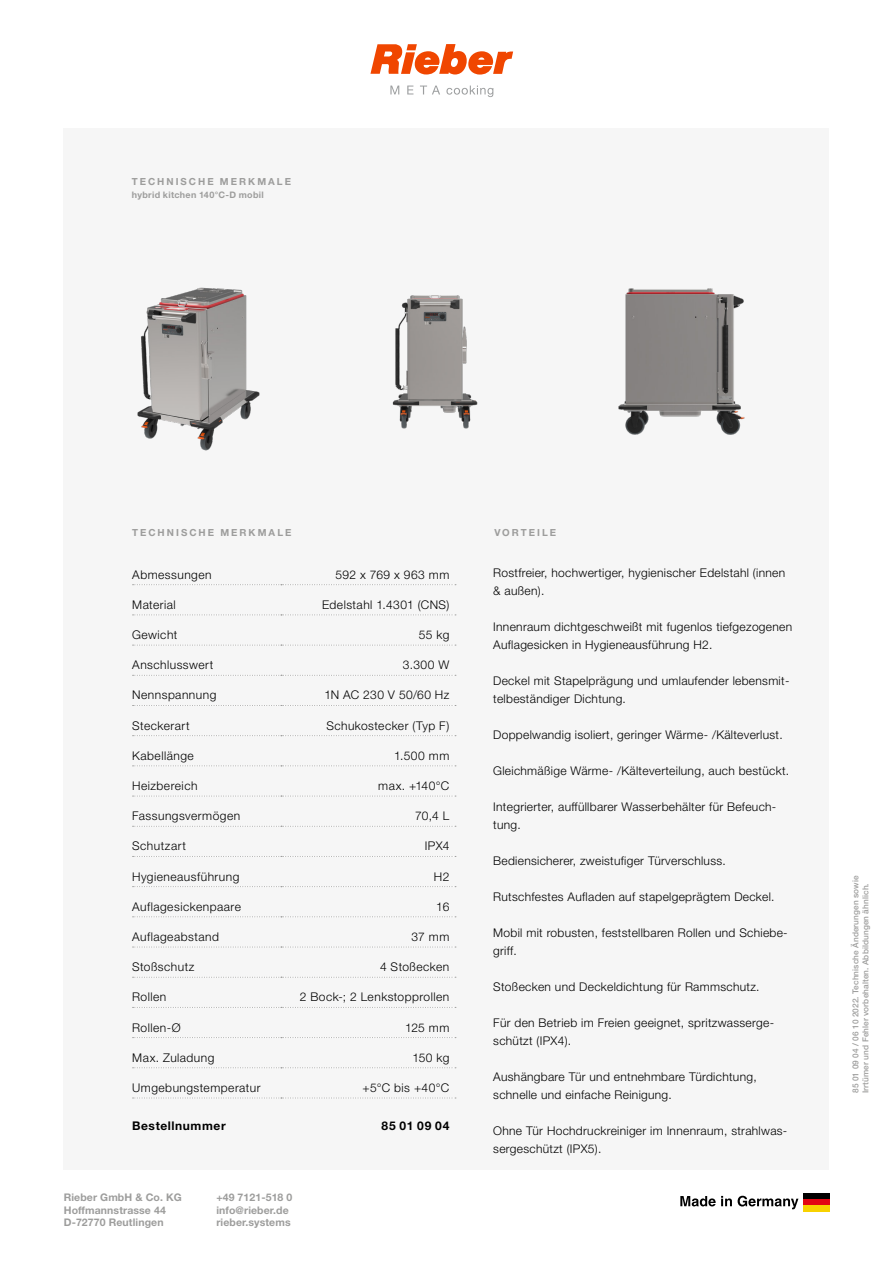
<style>
.page{position:relative;width:893px;height:1263px;background:#fff}
.page>*{position:absolute;margin:0;border:0;box-sizing:border-box;transform-origin:0 0}
.vorteilstext{font:300 12px/18px "Helvetica Neue LT Std";letter-spacing:.025em;color:#000}
.Data-koerper_links{font:300 12px "Helvetica Neue LT Std";letter-spacing:.04em;color:#000}
.Data-koerper_rechts{font:300 12px "Helvetica Neue LT Std";letter-spacing:.04em;color:#000}
.Data-fuss_links{font:700 12px "Helvetica Neue LT Std";letter-spacing:.05em;color:#000}
.Data-fuss_rechts{font:700 12px "Helvetica Neue LT Std";letter-spacing:.06em;color:#000}
.t1{font:700 10.5px/12.6px "Helvetica Neue LT Std";letter-spacing:.01em;color:#9d9d9c}
.titel{font:700 9.75px "Helvetica Neue LT Std";letter-spacing:.205em;color:#9d9d9c}
.Data-header_links{font:700 9.75px "Helvetica Neue LT Std";letter-spacing:.21em;color:#9d9d9c}
.titel_subtitel{font:700 9px "Helvetica Neue LT Std";letter-spacing:.035em;color:#9d9d9c}
.drucknorm{font:500 8.25px/9.9px "Helvetica Neue LT Std";letter-spacing:.01em;color:#9d9d9c}
</style>
<div class="page">
<div style="left:64px;top:128px;width:765px;height:1041px;background:#f6f6f6"></div>
<div style="left:803px;top:1193px;width:26px;height:6px;background:#000"></div>
<div style="left:803px;top:1199px;width:26px;height:6px;background:#e30613"></div>
<div style="left:803px;top:1205px;width:26px;height:6px;background:#f8d200"></div>
<svg style="left:680px;top:1196px;width:52px;height:10px"></svg>
<svg style="left:738px;top:1196px;width:60px;height:13px"></svg>
<svg style="left:370px;top:44px;width:143px;height:31px"></svg>
<svg style="left:390px;top:86px;width:9px;height:8px"></svg>
<svg style="left:407px;top:86px;width:6px;height:8px"></svg>
<svg style="left:420px;top:86px;width:20px;height:8px"></svg>
<svg style="left:446px;top:86px;width:47px;height:11px"></svg>
<img style="left:137px;top:287px;width:123px;height:164px">
<img style="left:392px;top:295px;width:86px;height:134px">
<img style="left:618px;top:288px;width:127px;height:147px">
<svg style="left:133px;top:584px;width:323px;height:1px"></svg>
<svg style="left:133px;top:614px;width:323px;height:1px"></svg>
<svg style="left:133px;top:645px;width:323px;height:1px"></svg>
<svg style="left:133px;top:675px;width:323px;height:1px"></svg>
<svg style="left:133px;top:705px;width:323px;height:1px"></svg>
<svg style="left:133px;top:735px;width:323px;height:1px"></svg>
<svg style="left:133px;top:765px;width:323px;height:1px"></svg>
<svg style="left:133px;top:796px;width:323px;height:1px"></svg>
<svg style="left:133px;top:826px;width:323px;height:1px"></svg>
<svg style="left:133px;top:856px;width:323px;height:1px"></svg>
<svg style="left:133px;top:886px;width:323px;height:1px"></svg>
<svg style="left:133px;top:916px;width:323px;height:1px"></svg>
<svg style="left:133px;top:947px;width:323px;height:1px"></svg>
<svg style="left:133px;top:977px;width:323px;height:1px"></svg>
<svg style="left:133px;top:1007px;width:323px;height:1px"></svg>
<svg style="left:133px;top:1037px;width:323px;height:1px"></svg>
<svg style="left:133px;top:1067px;width:323px;height:1px"></svg>
<svg style="left:133px;top:1097px;width:323px;height:1px"></svg>
<p class="titel" style="left:132px;top:175px;width:161px">TECHNISCHE MERKMALE</p>
<p class="titel_subtitel" style="left:132px;top:189px;width:134px">hybrid kitchen 140°C-D mobil</p>
<p class="Data-header_links" style="left:132px;top:526px;width:161px">TECHNISCHE MERKMALE</p>
<p class="Data-koerper_links" style="left:132px;top:567px;width:81px">Abmessungen</p>
<p class="Data-koerper_rechts" style="left:335px;top:567px;width:115px">592 x 769 x 963 mm</p>
<p class="Data-koerper_links" style="left:132px;top:597px;width:45px">Material</p>
<p class="Data-koerper_rechts" style="left:322px;top:597px;width:129px">Edelstahl 1.4301 (CNS)</p>
<p class="Data-koerper_links" style="left:132px;top:627px;width:47px">Gewicht</p>
<p class="Data-koerper_rechts" style="left:419px;top:627px;width:32px">55 kg</p>
<p class="Data-koerper_links" style="left:132px;top:658px;width:83px">Anschlusswert</p>
<p class="Data-koerper_rechts" style="left:403px;top:658px;width:48px">3.300 W</p>
<p class="Data-koerper_links" style="left:132px;top:688px;width:86px">Nennspannung</p>
<p class="Data-koerper_rechts" style="left:324px;top:688px;width:126px">1N AC 230 V 50/60 Hz</p>
<p class="Data-koerper_links" style="left:132px;top:718px;width:59px">Steckerart</p>
<p class="Data-koerper_rechts" style="left:326px;top:718px;width:124px">Schukostecker (Typ F)</p>
<p class="Data-koerper_links" style="left:132px;top:748px;width:63px">Kabellänge</p>
<p class="Data-koerper_rechts" style="left:394px;top:748px;width:57px">1.500 mm</p>
<p class="Data-koerper_links" style="left:132px;top:778px;width:67px">Heizbereich</p>
<p class="Data-koerper_rechts" style="left:378px;top:778px;width:73px">max. +140°C</p>
<p class="Data-koerper_links" style="left:132px;top:809px;width:110px">Fassungsvermögen</p>
<p class="Data-koerper_rechts" style="left:415px;top:809px;width:36px">70,4 L</p>
<p class="Data-koerper_links" style="left:132px;top:839px;width:55px">Schutzart</p>
<p class="Data-koerper_rechts" style="left:425px;top:839px;width:26px">IPX4</p>
<p class="Data-koerper_links" style="left:132px;top:869px;width:109px">Hygieneausführung</p>
<p class="Data-koerper_rechts" style="left:434px;top:869px;width:17px">H2</p>
<p class="Data-koerper_links" style="left:132px;top:899px;width:110px">Auflagesickenpaare</p>
<p class="Data-koerper_rechts" style="left:436px;top:899px;width:15px">16</p>
<p class="Data-koerper_links" style="left:132px;top:929px;width:88px">Auflageabstand</p>
<p class="Data-koerper_rechts" style="left:412px;top:929px;width:39px">37 mm</p>
<p class="Data-koerper_links" style="left:132px;top:959px;width:64px">Stoßschutz</p>
<p class="Data-koerper_rechts" style="left:380px;top:959px;width:71px">4 Stoßecken</p>
<p class="Data-koerper_links" style="left:132px;top:990px;width:36px">Rollen</p>
<p class="Data-koerper_rechts" style="left:300px;top:990px;width:151px">2 Bock-; 2 Lenkstopprollen</p>
<p class="Data-koerper_links" style="left:132px;top:1020px;width:50px">Rollen-Ø</p>
<p class="Data-koerper_rechts" style="left:405px;top:1020px;width:46px">125 mm</p>
<p class="Data-koerper_links" style="left:132px;top:1050px;width:84px">Max. Zuladung</p>
<p class="Data-koerper_rechts" style="left:412px;top:1050px;width:38px">150 kg</p>
<p class="Data-koerper_links" style="left:132px;top:1080px;width:130px">Umgebungstemperatur</p>
<p class="Data-koerper_rechts" style="left:362px;top:1080px;width:88px">+5°C bis +40°C</p>
<p class="Data-fuss_links" style="left:132px;top:1118px;width:95px">Bestellnummer</p>
<p class="Data-fuss_rechts" style="left:382px;top:1118px;width:69px">85 01 09 04</p>
<p class="t1" style="left:64px;top:1191px;width:120px">Rieber GmbH &amp; Co. KG<br>Hoffmannstrasse 44<br>D-72770 Reutlingen</p>
<p class="t1" style="left:216px;top:1191px;width:77px">+49 7121-518 0 info@rieber.de rieber.systems</p>
<p class="titel" style="left:494px;top:526px;width:63px">VORTEILE</p>
<p class="vorteilstext" style="left:493px;top:564px;width:293px">Rostfreier, hochwertiger, hygienischer Edelstahl (innen &amp; außen).</p>
<p class="vorteilstext" style="left:493px;top:618px;width:300px">Innenraum dichtgeschweißt mit fugenlos tiefgezogenen<br>Auflagesicken in Hygieneausführung H2.</p>
<p class="vorteilstext" style="left:493px;top:672px;width:298px">Deckel mit Stapelprägung und umlaufender lebensmit&shy;telbeständiger Dichtung.</p>
<p class="vorteilstext" style="left:493px;top:726px;width:291px">Doppelwandig isoliert, geringer Wärme- /Kälteverlust.</p>
<p class="vorteilstext" style="left:493px;top:762px;width:297px">Gleichmäßige Wärme- /Kälteverteilung, auch bestückt.</p>
<p class="vorteilstext" style="left:493px;top:798px;width:285px">Integrierter, auffüllbarer Wasserbehälter für Befeuch&shy;tung.</p>
<p class="vorteilstext" style="left:493px;top:852px;width:234px">Bediensicherer, zweistufiger Türverschluss.</p>
<p class="vorteilstext" style="left:493px;top:888px;width:283px">Rutschfestes Aufladen auf stapelgeprägtem Deckel.</p>
<p class="vorteilstext" style="left:493px;top:924px;width:296px">Mobil mit robusten, feststellbaren Rollen und Schiebe&shy;griff.</p>
<p class="vorteilstext" style="left:493px;top:978px;width:268px">Stoßecken und Deckeldichtung für Rammschutz.</p>
<p class="vorteilstext" style="left:493px;top:1014px;width:282px">Für den Betrieb im Freien geeignet, spritzwasserge&shy;schützt (IPX4).</p>
<p class="vorteilstext" style="left:493px;top:1068px;width:265px">Aushängbare Tür und entnehmbare Türdichtung, schnelle und einfache Reinigung.</p>
<p class="vorteilstext" style="left:493px;top:1122px;width:296px">Ohne Tür Hochdruckreiniger im Innenraum, strahlwas&shy;sergeschützt (IPX5).</p>
<p class="drucknorm" style="left:850px;top:1093px;width:219px;rotate:-90deg">85 01 09 04 / 06 10 2022. Technische Änderungen sowie<br>Irrtümer und Fehler vorbehalten. Abbildungen ähnlich.</p>
</div>
